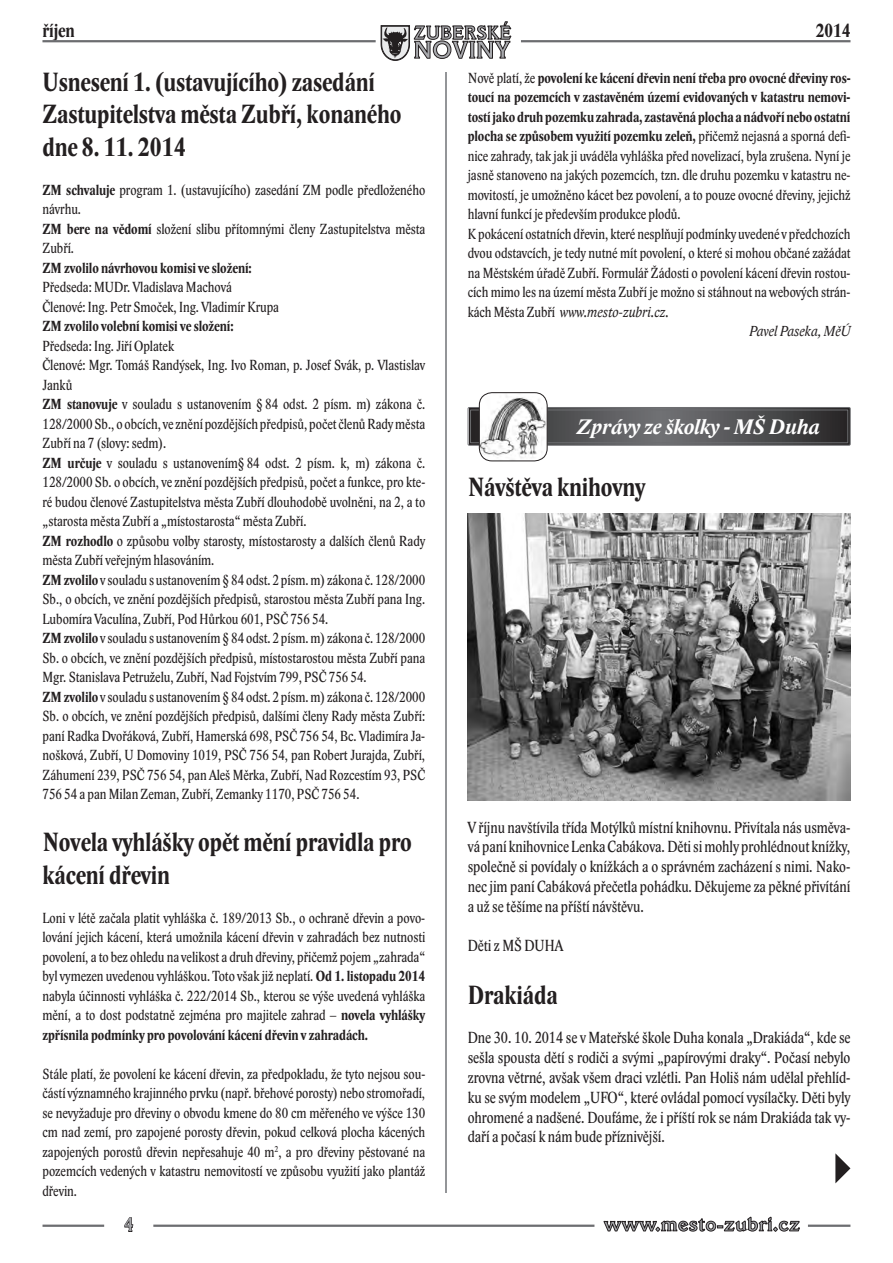
<style>
.page{position:relative;width:893px;height:1263px;background:#fff}
.page>*{position:absolute;margin:0;border:0;box-sizing:border-box;transform-origin:0 0}
.t1{font:700 27px/32.4px "Lido STF Cond";color:#231f20}
.t2{font:700 23.55px "Veracruz CE";letter-spacing:.05em;color:#a8a9ad}
.t3{font:italic 700 21.75px "Lido STFCE";color:#fff}
.t4{font:700 19.5px "Lido STF Cond";color:#231f20}
.t5{font:18.75px "Veracruz CE";color:#a8a9ad}
.t6{font:700 18.3px "Veracruz CE";letter-spacing:.05em;color:#a8a9ad}
.t7{font:16.5px/19.8px "Lido STF Cond";color:#231f20;text-align:justify}
.t8{font:15px/19.5px "Lido STF Cond";color:#231f20}
.t9{font:700 15px "Lido STF Cond";color:#231f20}
.t10{font:italic 15px "Lido STFCE";color:#231f20;scale:.9 1}
.s1{font-weight:700}
.s2{font-family:"Lido STF Cond";font-style:normal}
</style>
<div class="page">
<img style="left:468px;top:513px;width:382px;height:287px">
<svg style="left:835px;top:1153px;width:15px;height:30px"></svg>
<svg style="left:124px;top:1217px;width:10px;height:15px"></svg>
<svg style="left:603px;top:1216px;width:197px;height:16px"></svg>
<hr style="left:153px;top:1224px;width:441px;height:3px;background:#6c6d70">
<hr style="left:43px;top:1224px;width:61px;height:3px;background:#6c6d70">
<hr style="left:808px;top:1224px;width:42px;height:3px;background:#6c6d70">
<svg style="left:381px;top:21px;width:130px;height:39px"></svg>
<hr style="left:42px;top:40px;width:334px;height:2px;background:#6c6d70">
<hr style="left:521px;top:40px;width:329px;height:2px;background:#6c6d70">
<hr style="left:446px;top:72px;width:1px;height:1121px;background:#939598">
<svg style="left:470px;top:409px;width:378px;height:32px;background:#525355"></svg>
<div style="left:468px;top:407px;width:382px;height:38px;border:1px solid #6c6d70"></div>
<div style="left:470px;top:410px;width:378px;height:33px;border:1px solid #6c6d70"></div>
<img style="left:479px;top:393px;width:68px;height:68px">
<div style="left:479px;top:392px;width:68px;height:69px;border:1px solid #231f20;border-radius:13px"></div>
<h3 class="t4" style="left:43px;top:20px;width:34px">říjen</h3>
<p class="t6" style="left:414px;top:22px;width:98px">ZUBERSKÉ</p>
<h2 class="t2" style="left:414px;top:35px;width:97px">NOVINY</h2>
<h3 class="t4" style="left:816px;top:20px;width:36px">2014</h3>
<h1 class="t1" style="left:43px;top:66px;width:360px">Usnesení 1. (ustavujícího) zasedání<br>Zastupitelstva města Zubří, konaného dne 8. 11. 2014</h1>
<p class="t8" style="left:43px;top:180px;width:384px"><span class="s1">ZM schvaluje</span> program 1. (ustavujícího) zasedání ZM podle předloženého návrhu.<br><span class="s1">ZM bere na vědomí</span> složení slibu přítomnými členy Zastupitelstva města Zubří.</p>
<p class="t9" style="left:43px;top:260px;width:211px">ZM zvolilo návrhovou komisi ve složení:</p>
<p class="t8" style="left:43px;top:278px;width:238px">Předseda: MUDr. Vladislava Machová<br>Členové: Ing. Petr Smoček, Ing. Vladimír Krupa</p>
<p class="t9" style="left:43px;top:318px;width:193px">ZM zvolilo volební komisi ve složení:</p>
<p class="t8" style="left:43px;top:336px;width:384px">Předseda: Ing. Jiří Oplatek<br>Členové: Mgr. Tomáš Randýsek, Ing. Ivo Roman, p. Josef Svák, p. Vlastislav Janků<br><span class="s1">ZM stanovuje</span> v souladu s ustanovením § 84 odst. 2 písm. m) zákona č.<br>128/2000 Sb., o obcích, ve znění pozdějších předpisů, počet členů Rady města Zubří na 7 (slovy: sedm).<br><span class="s1">ZM určuje</span> v souladu s ustanovením§ 84 odst. 2 písm. k, m) zákona č.<br>128/2000 Sb. o obcích, ve znění pozdějších předpisů, počet a funkce, pro kte&shy;ré budou členové Zastupitelstva města Zubří dlouhodobě uvolněni, na 2, a to „starosta města Zubří a„místostarosta“ města Zubří.<br><span class="s1">ZM rozhodlo</span> o způsobu volby starosty, místostarosty a dalších členů Rady města Zubří veřejným hlasováním.<br><span class="s1">ZM zvolilo</span> vsouladu s ustanovením § 84 odst. 2 písm. m) zákona č. 128/2000<br>Sb., o obcích, ve znění pozdějších předpisů, starostou města Zubří pana Ing.<br>Lubomíra Vaculína, Zubří, Pod Hůrkou 601, PSČ 756 54.<br><span class="s1">ZM zvolilo</span> vsouladu s ustanovením § 84 odst. 2 písm. m) zákona č. 128/2000<br>Sb. o obcích, ve znění pozdějších předpisů, místostarostou města Zubří pana Mgr. Stanislava Petruželu, Zubří, Nad Fojstvím 799, PSČ 756 54.<br><span class="s1">ZM zvolilo</span> vsouladu s ustanovením § 84 odst. 2 písm. m) zákona č. 128/2000<br>Sb. o obcích, ve znění pozdějších předpisů, dalšími členy Rady města Zubří: paní Radka Dvořáková, Zubří, Hamerská 698, PSČ 756 54, Bc. Vladimíra Ja&shy;nošková, Zubří, U Domoviny 1019, PSČ 756 54, pan Robert Jurajda, Zubří, Záhumení 239, PSČ 756 54, pan Aleš Měrka, Zubří, Nad Rozcestím 93, PSČ 756 54 a pan Milan Zeman, Zubří, Zemanky 1170, PSČ 756 54.</p>
<h1 class="t1" style="left:43px;top:827px;width:371px">Novela vyhlášky opět mění pravidla pro kácení dřevin</h1>
<p class="t8" style="left:43px;top:908px;width:384px;text-align:justify">Loni v létě začala platit vyhláška č. 189/2013 Sb., o ochraně dřevin a povo&shy;lování jejich kácení, která umožnila kácení dřevin v zahradách bez nutnosti povolení, ato bez ohledu na velikost a druh dřeviny, přičemž pojem „zahrada“ byl vymezen uvedenou vyhláškou. Toto však již neplatí. <span class="s1">Od 1. listopadu 2014 </span>nabyla účinnosti vyhláška č. 222/2014 Sb., kterou se výše uvedená vyhláška mění, a to dost podstatně zejména pro majitele zahrad – <span class="s1">novela vyhlášky zpřísnila podmínky pro povolování kácení dřevin v zahradách.</span></p>
<p class="t8" style="left:43px;top:1064px;width:384px;text-align:justify">Stále platí, že povolení ke kácení dřevin, za předpokladu, že tyto nejsou sou&shy;částí významného krajinného prvku (např. břehové porosty) nebo stromořadí, se nevyžaduje pro dřeviny o obvodu kmene do 80 cm měřeného ve výšce 130 cm nad zemí, pro zapojené porosty dřevin, pokud celková plocha kácených zapojených porostů dřevin nepřesahuje 40 m<sup>2</sup>, a pro dřeviny pěstované na pozemcích vedených v katastru nemovitostí ve způsobu využití jako plantáž dřevin.</p>
<p class="t5" style="left:124px;top:1213px;width:11px">4</p>
<p class="t8" style="left:468px;top:68px;width:384px">Nově platí, že <span class="s1">povolení ke kácení dřevin není třeba pro ovocné dřeviny ros&shy;toucí na pozemcích v zastavěném území evidovaných v katastru nemovi&shy;tostí jako druh pozemku zahrada, zastavěná plocha a nádvoří nebo ostatní plocha se způsobem využití pozemku zeleň,</span> přičemž nejasná a sporná defi&shy;nice zahrady, tak jak ji uváděla vyhláška před novelizací, byla zrušena. Nyní je jasně stanoveno na jakých pozemcích, tzn. dle druhu pozemku v katastru ne&shy;movitostí, je umožněno kácet bez povolení, a to pouze ovocné dřeviny, jejichž hlavní funkcí je především produkce plodů.<br>Kpokácení ostatních dřevin, které nesplňují podmínky uvedené v předchozích dvou odstavcích, je tedy nutné mít povolení, o které si mohou občané zažádat na Městském úřadě Zubří. Formulář Žádosti o povolení kácení dřevin rostou&shy;cích mimo les na území města Zubří je možno si stáhnout na webových strán-</p>
<p class="t10" style="left:468px;top:303px;width:225px"><span class="s2">kách Města Zubří</span> www.mesto-zubri.cz.</p>
<p class="t10" style="left:749px;top:322px;width:114px">Pavel Paseka, MěÚ</p>
<h3 class="t3" style="left:577px;top:413px;width:244px">Zprávy ze školky - MŠ Duha</h3>
<h1 class="t1" style="left:468px;top:471px;width:179px">Návštěva knihovny</h1>
<p class="t7" style="left:468px;top:817px;width:384px">V říjnu navštívila třída Motýlků místní knihovnu. Přivítala nás usměva&shy;vá paní knihovnice Lenka Cabákova. Děti si mohly prohlédnout knížky, společně si povídaly o knížkách a o správném zacházení s nimi. Nako&shy;nec jim paní Cabáková přečetla pohádku. Děkujeme za pěkné přivítání a už se těšíme na příští návštěvu.</p>
<p class="t7" style="left:468px;top:936px;width:97px">Děti z MŠ DUHA</p>
<h1 class="t1" style="left:468px;top:979px;width:91px">Drakiáda</h1>
<p class="t7" style="left:468px;top:1028px;width:384px">Dne 30. 10. 2014 se v Mateřské škole Duha konala „Drakiáda“, kde se sešla spousta dětí s rodiči a svými „papírovými draky“. Počasí nebylo zrovna větrné, avšak všem draci vzlétli. Pan Holiš nám udělal přehlíd&shy;ku se svým modelem „UFO“, které ovládal pomocí vysílačky. Děti byly ohromené a nadšené. Doufáme, že i příští rok se nám Drakiáda tak vy&shy;daří a počasí k nám bude příznivější.</p>
</div>
